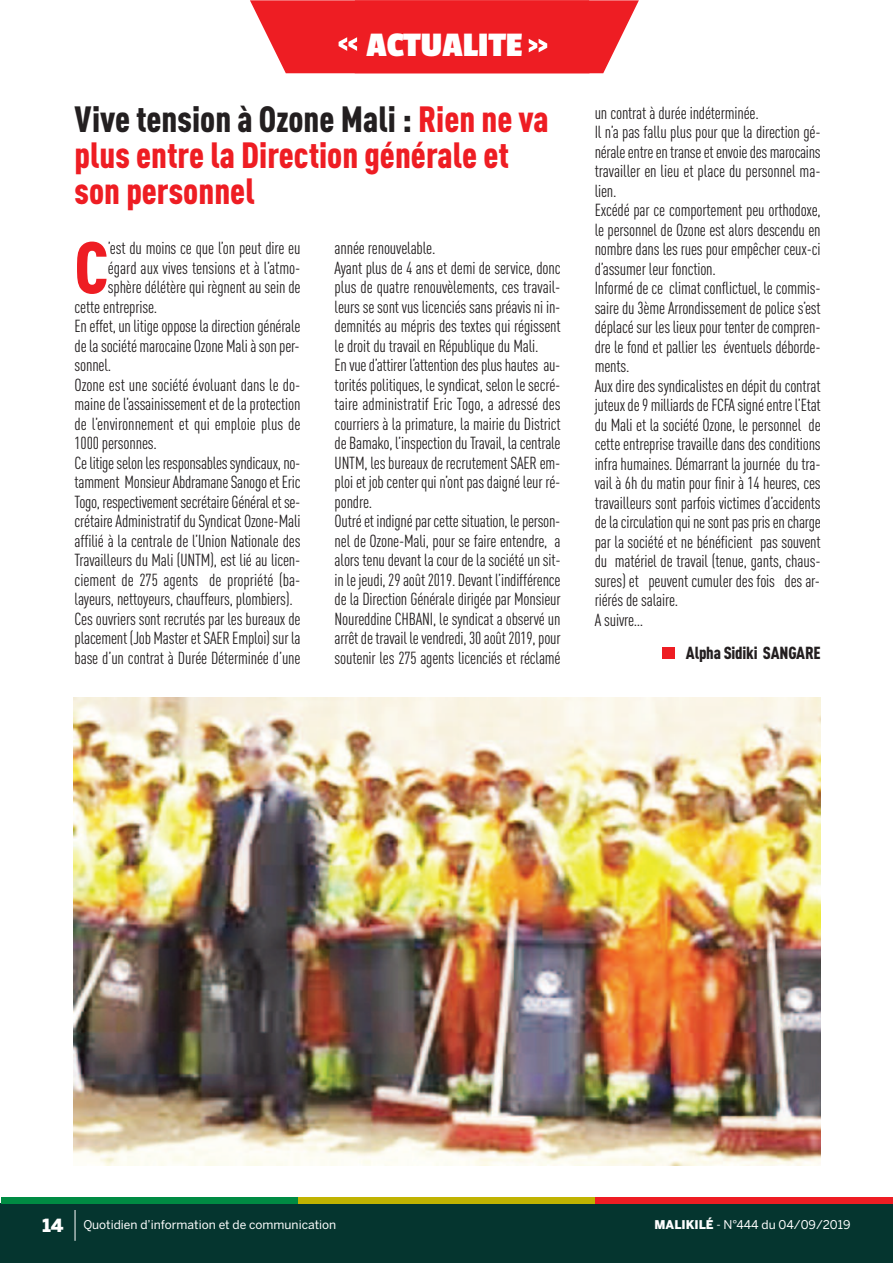
<style>
.page{position:relative;width:893px;height:1263px;background:#fff}
.page>*{position:absolute;margin:0;border:0;box-sizing:border-box;transform-origin:0 0}
.t1{font:900 condensed 72px "DIN Pro";color:#ee1d23}
.t2{font:900 condensed 36px/36px "DIN Pro";color:#ee1d23}
.t3{font:700 36px "Passion One";color:#fff}
.t4{font:condensed 17.25px/19.5px "DIN Pro";letter-spacing:-.01em;color:#231f20}
.t5{font:900 condensed 17.25px "DIN Pro";letter-spacing:-.01em;color:#231f20}
.t6{font:12px "Benton Sans";color:#fff}
.s1{color:#231f20}
.s2{font-weight:900;font-size:18px}
.s3{font-weight:900}
</style>
<div class="page">
<svg style="left:250px;top:0;width:389px;height:73px;background:#ef3439"></svg>
<div style="left:663px;top:647px;width:12px;height:12px;background:#ee1d23"></div>
<img style="left:73px;top:698px;width:748px;height:468px">
<div style="left:1px;top:1203px;width:892px;height:60px;background:#05352f"></div>
<div style="left:1px;top:1197px;width:297px;height:6px;background:#008b43"></div>
<div style="left:298px;top:1197px;width:298px;height:6px;background:#c0b301"></div>
<div style="left:596px;top:1197px;width:297px;height:6px;background:#ee1d23"></div>
<hr style="left:75px;top:1210px;width:1px;height:31px;background:#fff">
<h2 class="t3" style="left:366px;top:26px;width:157px">ACTUALITE</h2>
<h2 class="t2" style="left:75px;top:104px;width:476px"><span class="s1">Vive tension à Ozone Mali :</span> Rien ne va plus entre la Direction générale et son personnel</h2>
<h1 class="t1" style="left:75px;top:242px;width:36px">C</h1>
<p class="t4" style="left:108px;top:240px;width:194px">’est du moins ce que l’on peut dire eu</p>
<p class="t4" style="left:108px;top:260px;width:194px">égard aux vives tensions et à l’atmo-</p>
<p class="t4" style="left:108px;top:279px;width:194px">sphère délétère qui règnent au sein de</p>
<p class="t4" style="left:75px;top:299px;width:84px">cette entreprise.</p>
<p class="t4" style="left:75px;top:318px;width:228px">Eneffet,unlitigeopposeladirectiongénérale</p>
<p class="t4" style="left:75px;top:338px;width:227px">delasociété marocaine Ozone Maliàsonper-</p>
<p class="t4" style="left:75px;top:357px;width:38px">sonnel.</p>
<p class="t4" style="left:75px;top:377px;width:227px">Ozone est une société évoluant dans le do-</p>
<p class="t4" style="left:75px;top:396px;width:228px">maine de l’assainissement et de la protection</p>
<p class="t4" style="left:75px;top:416px;width:228px">de l’environnement et qui emploie plus de</p>
<p class="t4" style="left:75px;top:435px;width:84px">1000 personnes.</p>
<p class="t4" style="left:75px;top:455px;width:227px">Celitigeselonlesresponsablessyndicaux,no-</p>
<p class="t4" style="left:75px;top:474px;width:228px">tamment MonsieurAbdramaneSanogoetEric</p>
<p class="t4" style="left:75px;top:494px;width:227px">Togo, respectivementsecrétaire Généraletse-</p>
<p class="t4" style="left:75px;top:513px;width:228px">crétaire Administratif du Syndicat Ozone-Mali</p>
<p class="t4" style="left:75px;top:533px;width:228px">affilié à la centrale de l’Union Nationale des</p>
<p class="t4" style="left:75px;top:552px;width:227px">Travailleurs du Mali (UNTM), est lié au licen-</p>
<p class="t4" style="left:75px;top:572px;width:227px">ciement de 275 agents de propriété (ba-</p>
<p class="t4" style="left:75px;top:591px;width:220px">layeurs, nettoyeurs, chauffeurs, plombiers).</p>
<p class="t4" style="left:75px;top:611px;width:228px">Ces ouvriers sont recrutés par les bureaux de</p>
<p class="t4" style="left:75px;top:630px;width:228px">placement (Job MasteretSAER Emploi)sur la</p>
<p class="t4" style="left:75px;top:650px;width:228px">base d’un contrat à Durée Déterminée d’une</p>
<p class="t4" style="left:335px;top:240px;width:228px">année renouvelable.<br>Ayant plus de 4 ans et demi de service, donc plus de quatre renouvèlements, ces travail&shy;leurs se sont vus licenciés sans préavis ni in&shy;demnités au mépris des textes qui régissent le droit du travail en République du Mali.<br>Envued’attirer l’attentiondesplushautes au&shy;torités politiques, le syndicat, selon le secré&shy;taire administratif Eric Togo, a adressé des courriers à la primature, la mairie du District de Bamako, l’inspectionduTravail, lacentrale UNTM, les bureaux de recrutement SAER em&shy;ploi et job center qui n’ont pas daigné leur ré&shy;pondre.<br>Outréet indignéparcettesituation, leperson&shy;nel de Ozone-Mali, pour se faire entendre, a alors tenu devant la cour de la société un sit&shy;inlejeudi,29août2019. Devant l’indifférence de la Direction Générale dirigée par Monsieur Noureddine CHBANI, le syndicat a observé un arrêtdetravail levendredi,30août2019,pour soutenir les 275 agents licenciés et réclamé</p>
<p class="t4" style="left:595px;top:104px;width:228px">un contrat à durée indéterminée.<br>Il n’a pas fallu plus pour que la direction gé&shy;néraleentreentranseetenvoiedesmarocains travailler en lieu et place du personnel ma&shy;lien.<br>Excédé par ce comportement peu orthodoxe, le personnel de Ozone est alors descendu en nombre dans les rues pour empêcher ceux-ci d’assumer leur fonction.<br>Informé de ce climat conflictuel, le commis&shy;saire du 3ème Arrondissement de police s’est déplacé sur les lieux pour tenter de compren&shy;dre le fond et pallier les éventuels déborde&shy;ments.<br>Aux dire des syndicalistes en dépit du contrat juteuxde9milliardsdeFCFAsignéentrel’Etat du Mali et la société Ozone, le personnel de cette entreprise travaille dans des conditions infra humaines. Démarrant la journée du tra&shy;vail à 6h du matin pour finir à 14 heures, ces travailleurs sont parfois victimes d’accidents delacirculationquinesontpasprisencharge par la société et ne bénéficient pas souvent du matériel de travail (tenue, gants, chaus&shy;sures) et peuvent cumuler des fois des ar&shy;riérés de salaire.<br>A suivre…</p>
<p class="t5" style="left:686px;top:646px;width:136px">Alpha Sidiki SANGARE</p>
<p class="t6" style="left:43px;top:1218px;width:295px"><span class="s2">14</span> Quotidien d’information et de communication</p>
<p class="t6" style="left:654px;top:1218px;width:197px"><span class="s3">MALIKILÉ</span> - N°444 du 04/09/2019</p>
</div>
